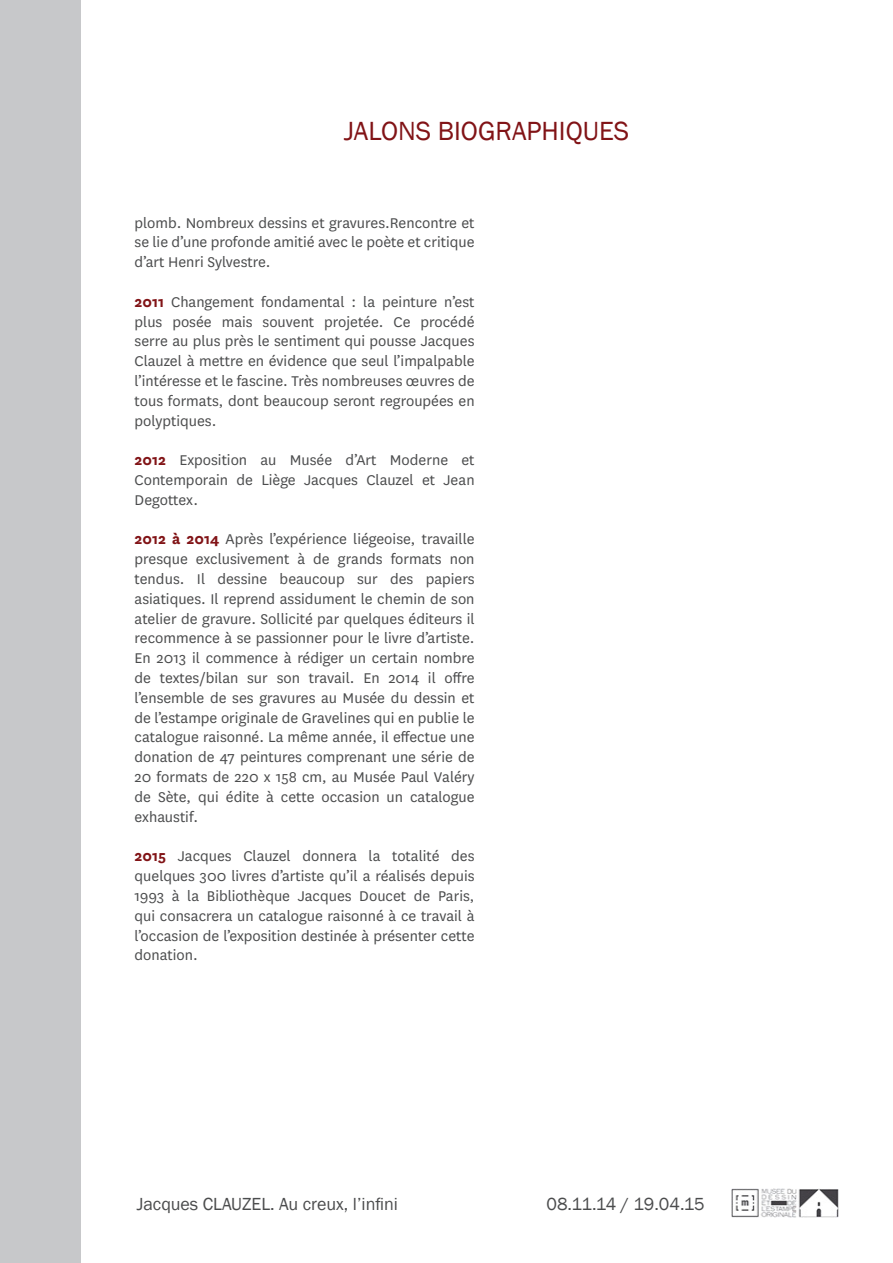
<style>
.page{position:relative;width:893px;height:1263px;background:#fff}
.page>*{position:absolute;margin:0;border:0;box-sizing:border-box;transform-origin:0 0}
.t1{font:27px "Franklin Gothic";color:#811316}
.t2{font:18px "Franklin Gothic";color:#4b4c4d}
.t3{font:16.5px/19.8px "National";color:#4b4c4d;text-align:justify}
.s1{font-weight:700;color:#811316}
</style>
<div class="page">
<div style="left:0;top:0;width:81px;height:1263px;background:#c7c8ca"></div>
<img style="left:731px;top:1189px;width:107px;height:28px">
<h1 class="t1" style="left:344px;top:114px;width:286px">JALONS BIOGRAPHIQUES</h1>
<p class="t3" style="left:135px;top:212px;width:342px">plomb. Nombreux dessins et gravures.Rencontre et se lie d’une profonde amitié avec le poète et critique d’art Henri Sylvestre.</p>
<p class="t3" style="left:135px;top:291px;width:341px"><span class="s1">2011</span> Changement fondamental : la peinture n’est plus posée mais souvent projetée. Ce procédé serre au plus près le sentiment qui pousse Jacques Clauzel à mettre en évidence que seul l’impalpable l’intéresse et le fascine. Très nombreuses œuvres de tous formats, dont beaucoup seront regroupées en polyptiques.</p>
<p class="t3" style="left:135px;top:450px;width:341px"><span class="s1">2012</span> Exposition au Musée d’Art Moderne et Contemporain de Liège Jacques Clauzel et Jean Degottex.</p>
<p class="t3" style="left:135px;top:529px;width:341px"><span class="s1">2012 à 2014</span> Après l’expérience liégeoise, travaille presque exclusivement à de grands formats non tendus. Il dessine beaucoup sur des papiers asiatiques. Il reprend assidument le chemin de son atelier de gravure. Sollicité par quelques éditeurs il recommence à se passionner pour le livre d’artiste.<br>En 2013 il commence à rédiger un certain nombre de textes/bilan sur son travail. En 2014 il offre l’ensemble de ses gravures au Musée du dessin et de l’estampe originale de Gravelines qui en publie le catalogue raisonné. La même année, il effectue une donation de 47 peintures comprenant une série de 20 formats de 220 x 158 cm, au Musée Paul Valéry de Sète, qui édite à cette occasion un catalogue exhaustif.</p>
<p class="t3" style="left:135px;top:846px;width:341px"><span class="s1">2015</span> Jacques Clauzel donnera la totalité des quelques 300 livres d’artiste qu’il a réalisés depuis 1993 à la Bibliothèque Jacques Doucet de Paris, qui consacrera un catalogue raisonné à ce travail à l’occasion de l’exposition destinée à présenter cette donation.</p>
<p class="t2" style="left:137px;top:1193px;width:263px">Jacques CLAUZEL. Au creux, l’infini</p>
<p class="t2" style="left:546px;top:1193px;width:160px">08.11.14 / 19.04.15</p>
</div>
